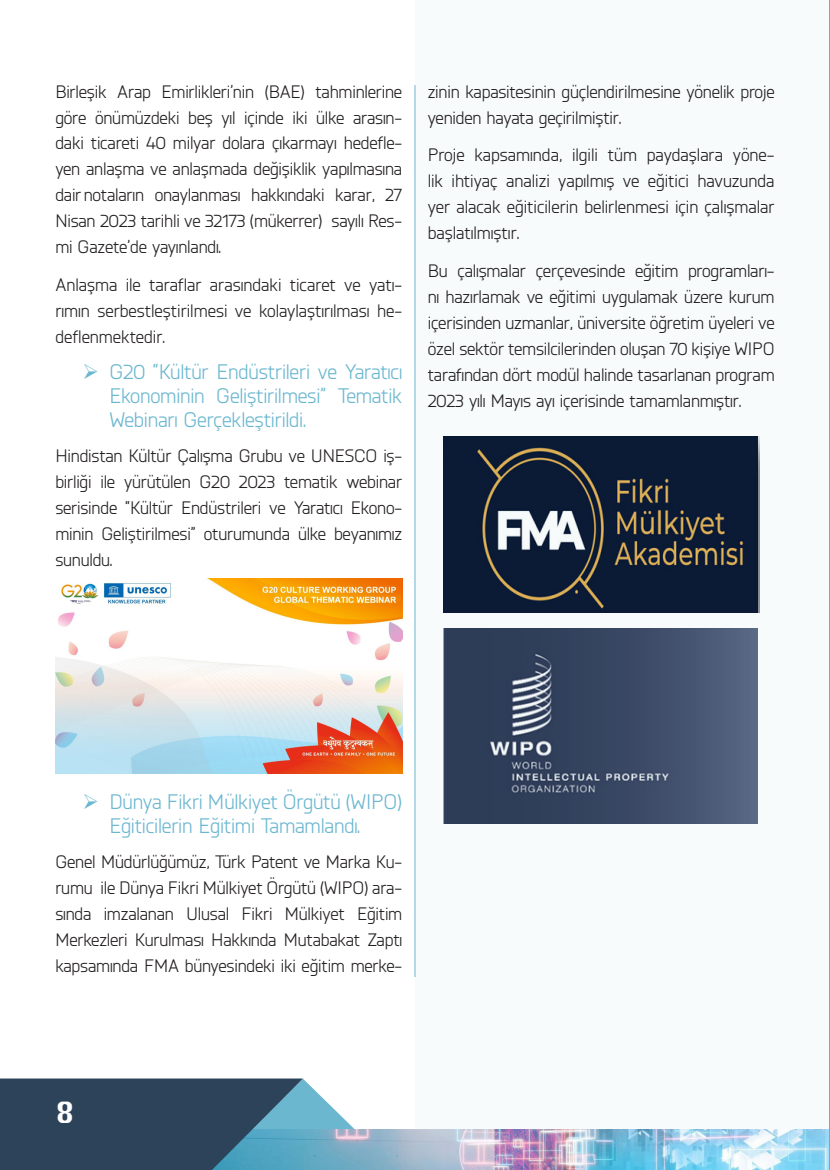
<style>
.page{position:relative;width:830px;height:1170px;background:#fff}
.page>*{position:absolute;margin:0;border:0;box-sizing:border-box;transform-origin:0 0}
.t1{font:28.5px "Krungthep";color:#fff}
.t2{font:21px/24.2px "Knul";letter-spacing:-.01em;color:#6bb7d0;text-align:justify}
.t3{font:18px/25.8px "Knul";letter-spacing:-.01em;color:#231f20;text-align:justify}
</style>
<div class="page">
<div style="left:415px;top:0;width:414px;height:1135px;background:#f7fbfc"></div>
<hr style="left:414px;top:85px;width:1px;height:891px;background:#6bb7d0">
<img style="left:361px;top:1129px;width:468px;height:40px">
<svg style="left:0;top:1078px;width:361px;height:91px;background:#46677d"></svg>
<img style="left:55px;top:578px;width:347px;height:195px">
<svg style="left:443px;top:436px;width:317px;height:11px"></svg>
<svg style="left:758px;top:454px;width:2px;height:16px"></svg>
<svg style="left:758px;top:492px;width:2px;height:16px"></svg>
<svg style="left:758px;top:530px;width:2px;height:16px"></svg>
<svg style="left:758px;top:568px;width:2px;height:16px"></svg>
<svg style="left:443px;top:606px;width:317px;height:7px"></svg>
<img style="left:443px;top:628px;width:314px;height:195px">
<img style="left:443px;top:437px;width:315px;height:175px">
<hr style="left:829px;top:0;width:1px;height:1169px;background:#60b5cc">
<p class="t3" style="left:55px;top:78px;width:348px">Birleşik Arap Emirlikleri’nin (BAE) tahminlerine göre önümüzdeki beş yıl içinde iki ülke arasın&shy;daki ticareti 40 milyar dolara çıkarmayı hedefle&shy;yen anlaşma ve anlaşmada değişiklik yapılmasına dairnotaların onaylanması hakkındaki karar, 27<br>Nisan 2023 tarihli ve 32173 (mükerrer) sayılı Res&shy;mi Gazete’de yayınlandı.</p>
<p class="t3" style="left:55px;top:271px;width:348px">Anlaşma ile taraflar arasındaki ticaret ve yatı&shy;rımın serbestleştirilmesi ve kolaylaştırılması he&shy;deflenmektedir.</p>
<p class="t2" style="left:109px;top:358px;width:294px;text-indent:-27px">➢ G20 “Kültür Endüstrileri ve Yaratıcı Ekonominin Geliştirilmesi” Tematik Webinarı Gerçekleştirildi.</p>
<p class="t3" style="left:55px;top:442px;width:348px">Hindistan Kültür Çalışma Grubu ve UNESCO iş&shy;birliği ile yürütülen G20 2023 tematik webinar serisinde “Kültür Endüstrileri ve Yaratıcı Ekono&shy;minin Geliştirilmesi” oturumunda ülke beyanımız sunuldu.</p>
<p class="t3" style="left:427px;top:78px;width:348px">zinin kapasitesinin güçlendirilmesine yönelik proje yeniden hayata geçirilmiştir.</p>
<p class="t3" style="left:427px;top:141px;width:348px">Proje kapsamında, ilgili tüm paydaşlara yöne&shy;lik ihtiyaç analizi yapılmış ve eğitici havuzunda yer alacak eğiticilerin belirlenmesi için çalışmalar başlatılmıştır.</p>
<p class="t3" style="left:427px;top:257px;width:348px">Bu çalışmalar çerçevesinde eğitim programları&shy;nı hazırlamak ve eğitimi uygulamak üzere kurum içerisinden uzmanlar, üniversite öğretim üyeleri ve özel sektör temsilcilerinden oluşan 70 kişiye WIPO tarafından dört modül halinde tasarlanan program 2023 yılı Mayıs ayı içerisinde tamamlanmıştır.</p>
<p class="t2" style="left:109px;top:788px;width:294px;text-indent:-27px">➢ Dünya Fikri Mülkiyet Örgütü (WIPO)<br>Eğiticilerin Eğitimi Tamamlandı.</p>
<p class="t3" style="left:55px;top:847px;width:348px">Genel Müdürlüğümüz, Türk Patent ve Marka Ku&shy;rumu ile Dünya Fikri Mülkiyet Örgütü (WIPO) ara&shy;sında imzalanan Ulusal Fikri Mülkiyet Eğitim Merkezleri Kurulması Hakkında Mutabakat Zaptı kapsamında FMA bünyesindeki iki eğitim merke-</p>
<p class="t1" style="left:55px;top:1096px;width:20px">8</p>
</div>
